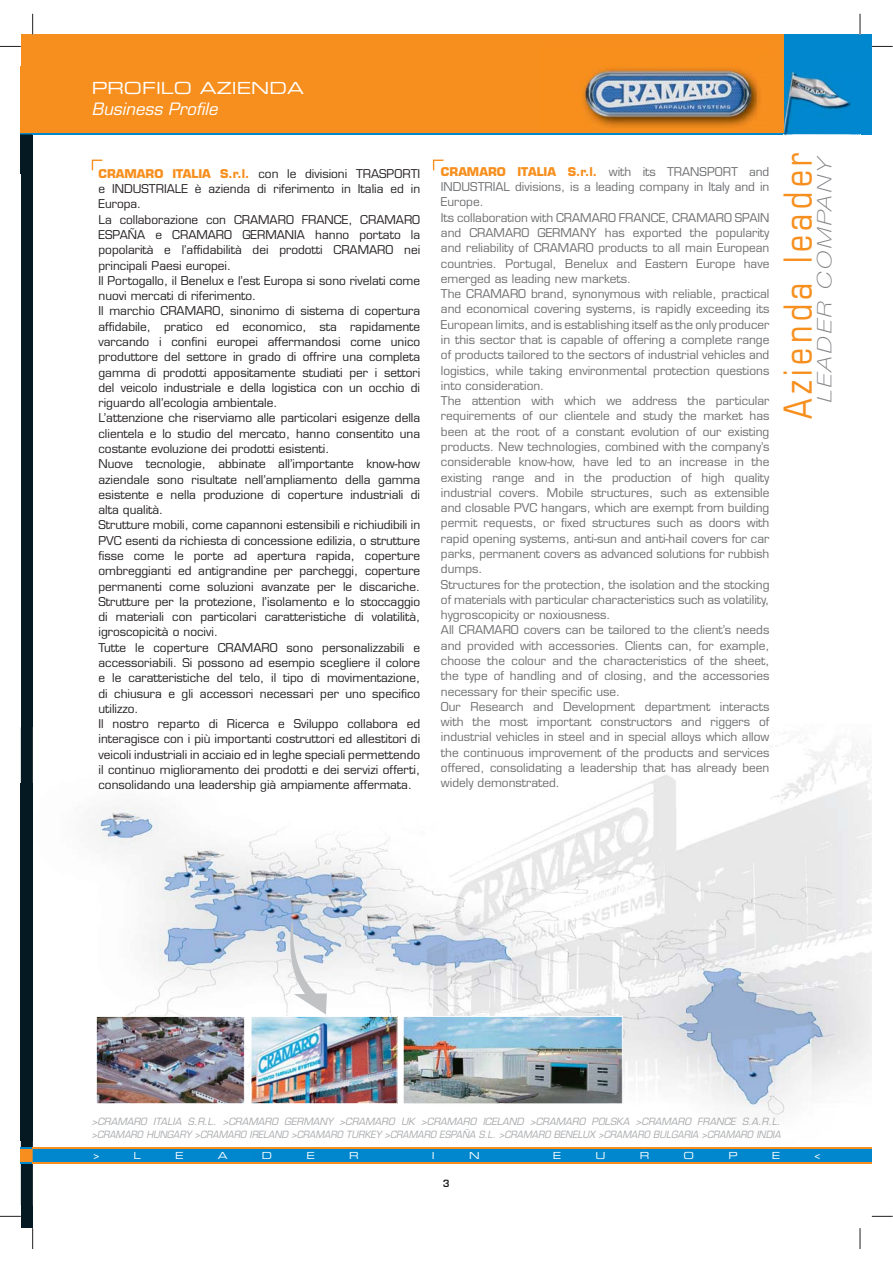
<style>
.page{position:relative;width:893px;height:1263px;background:#fff}
.page>*{position:absolute;margin:0;border:0;box-sizing:border-box;transform-origin:0 0}
.t1{font:37.5px "Eurostile";letter-spacing:.15em;color:#f78f1e;scale:.8 1}
.t2{font:italic 100 19.95px "Helvetica Neue";letter-spacing:.1em;color:#808285;scale:1.25 1}
.t3{font:italic 16.65px "Eurostile";color:#fff}
.t4{font:16.65px "Eurostile Extended Two";color:#fff}
.t5{font:11.85px/15.3px "Eurostile";color:#6d6e70}
.t6{font:11.85px/15.3px "Eurostile";color:#231f20}
.t7{font:italic 9.75px/13.2px "Eurostile";color:#a7a9ac}
.t8{font:9.75px "Eurostile Extended Two";color:#fff}
.t9{font:9.75px "Eurostile Extended Two";color:#fff}
.t10{font:600 9.75px "Eurostile";color:#231f20}
.s1{font-weight:700;color:#f78f1e}
.s2{font-style:inherit}
</style>
<div class="page">
<div style="left:21px;top:46px;width:12px;height:1182px;background:#051922"></div>
<div style="left:21px;top:35px;width:12px;height:99px;background:#f78f1e"></div>
<svg style="left:21px;top:133px;width:12px;height:1px"></svg>
<div style="left:33px;top:35px;width:827px;height:99px;background:#f78f1e"></div>
<img style="left:539px;top:134px;width:234px;height:1px">
<img style="left:582px;top:68px;width:202px;height:63px">
<hr style="left:33px;top:133px;width:839px;height:1px;background:#0087cd">
<div style="left:784px;top:35px;width:88px;height:98px;background:#0087cd"></div>
<img style="left:784px;top:133px;width:76px;height:3px">
<img style="left:757px;top:68px;width:16px;height:63px">
<img style="left:784px;top:72px;width:67px;height:61px">
<img style="left:788px;top:133px;width:62px;height:1px">
<img style="left:32px;top:727px;width:793px;height:478px">
<svg style="left:21px;top:1147px;width:12px;height:17px"></svg>
<img style="left:33px;top:1147px;width:792px;height:17px">
<svg style="left:94px;top:1154px;width:5px;height:5px"></svg>
<div style="left:134px;top:1152px;width:646px;height:7px;background:#0087cd"></div>
<img style="left:33px;top:1147px;width:329px;height:2px">
<img style="left:32px;top:783px;width:1px;height:357px">
<img style="left:362px;top:727px;width:470px;height:19px">
<img style="left:825px;top:745px;width:47px;height:472px">
<img style="left:362px;top:1204px;width:464px;height:13px">
<svg style="left:815px;top:1154px;width:5px;height:5px"></svg>
<svg style="left:443px;top:1179px;width:6px;height:8px"></svg>
<img style="left:98px;top:1018px;width:145px;height:84px">
<div style="left:96px;top:1016px;width:149px;height:88px;border:1px solid #fff"></div>
<svg style="left:283px;top:922px;width:44px;height:93px"></svg>
<img style="left:405px;top:1018px;width:216px;height:84px">
<div style="left:403px;top:1016px;width:220px;height:88px;border:1px solid #fff"></div>
<img style="left:253px;top:1018px;width:143px;height:84px">
<div style="left:251px;top:1016px;width:147px;height:88px;border:1px solid #fff"></div>
<svg style="left:91px;top:159px;width:12px;height:12px"></svg>
<svg style="left:432px;top:159px;width:12px;height:12px"></svg>
<svg style="left:0;top:46px;width:21px;height:1px"></svg>
<svg style="left:872px;top:46px;width:21px;height:1px"></svg>
<svg style="left:0;top:1216px;width:21px;height:1px"></svg>
<svg style="left:872px;top:1216px;width:21px;height:1px"></svg>
<svg style="left:32px;top:14px;width:1px;height:21px"></svg>
<svg style="left:32px;top:1228px;width:1px;height:21px"></svg>
<svg style="left:860px;top:14px;width:1px;height:21px"></svg>
<svg style="left:860px;top:1228px;width:1px;height:21px"></svg>
<h3 class="t4" style="left:92px;top:82px;width:214px">PROFILO AZIENDA</h3>
<h3 class="t3" style="left:92px;top:102px;width:127px">Business Profile</h3>
<p class="t6" style="left:98px;top:167px;width:323px"><span class="s1">CRAMARO ITALIA S.r.l.</span> con le divisioni TRASPORTI e INDUSTRIALE è azienda di riferimento in Italia ed in Europa.<br>La collaborazione con CRAMARO FRANCE, CRAMARO ESPAÑA e CRAMARO GERMANIA hanno portato la popolarità e l’affidabilità dei prodotti CRAMARO nei principali Paesi europei.<br>Il Portogallo, il Benelux e l’est Europa si sono rivelati come nuovi mercati di riferimento.<br>Il marchio CRAMARO, sinonimo di sistema di copertura affidabile, pratico ed economico, sta rapidamente varcando i confini europei affermandosi come unico produttore del settore in grado di offrire una completa gamma di prodotti appositamente studiati per i settori del veicolo industriale e della logistica con un occhio di riguardo all’ecologia ambientale.<br>L’attenzione che riserviamo alle particolari esigenze della clientela e lo studio del mercato, hanno consentito una costante evoluzione dei prodotti esistenti.<br>Nuove tecnologie, abbinate all’importante know-how aziendale sono risultate nell’ampliamento della gamma esistente e nella produzione di coperture industriali di alta qualità.<br>Strutture mobili, come capannoni estensibili e richiudibili in PVC esenti da richiesta di concessione edilizia, o strutture fisse come le porte ad apertura rapida, coperture ombreggianti ed antigrandine per parcheggi, coperture permanenti come soluzioni avanzate per le discariche.<br>Strutture per la protezione, l’isolamento e lo stoccaggio di materiali con particolari caratteristiche di volatilità, igroscopicità o nocivi.<br>Tutte le coperture CRAMARO sono personalizzabili e accessoriabili. Si possono ad esempio scegliere il colore e le caratteristiche del telo, il tipo di movimentazione, di chiusura e gli accessori necessari per uno specifico utilizzo.<br>Il nostro reparto di Ricerca e Sviluppo collabora ed interagisce con i più importanti costruttori ed allestitori di veicoli industriali in acciaio ed in leghe speciali permettendo il continuo miglioramento dei prodotti e dei servizi offerti, consolidando una leadership già ampiamente affermata.</p>
<p class="t5" style="left:441px;top:165px;width:330px"><span class="s1">CRAMARO ITALIA S.r.l.</span> with its TRANSPORT and INDUSTRIAL divisions, is a leading company in Italy and in Europe.<br>Its collaboration with CRAMARO FRANCE, CRAMARO SPAIN and CRAMARO GERMANY has exported the popularity and reliability of CRAMARO products to all main European countries. Portugal, Benelux and Eastern Europe have emerged as leading new markets.<br>The CRAMARO brand, synonymous with reliable, practical and economical covering systems, is rapidly exceeding its European limits, and is establishing itself as the only producer in this sector that is capable of offering a complete range of products tailored to the sectors of industrial vehicles and logistics, while taking environmental protection questions into consideration.<br>The attention with which we address the particular requirements of our clientele and study the market has been at the root of a constant evolution of our existing products. New technologies, combined with the company’s considerable know-how, have led to an increase in the existing range and in the production of high quality industrial covers. Mobile structures, such as extensible and closable PVC hangars, which are exempt from building permit requests, or fixed structures such as doors with rapid opening systems, anti-sun and anti-hail covers for car parks, permanent covers as advanced solutions for rubbish dumps.<br>Structures for the protection, the isolation and the stocking of materials with particular characteristics such as volatility, hygroscopicity or noxiousness.<br>All CRAMARO covers can be tailored to the client’s needs and provided with accessories. Clients can, for example, choose the colour and the characteristics of the sheet, the type of handling and of closing, and the accessories necessary for their specific use.<br>Our Research and Development department interacts with the most important constructors and riggers of industrial vehicles in steel and in special alloys which allow the continuous improvement of the products and services offered, consolidating a leadership that has already been widely demonstrated.</p>
<h1 class="t1" style="left:783px;top:419px;width:334px;rotate:-90deg">Azienda leader</h1>
<h2 class="t2" style="left:817px;top:402px;width:197px;rotate:-90deg">LEADER COMPANY</h2>
<p class="t7" style="left:92px;top:1115px;width:690px"><span class="s2">&gt;</span>CRAMARO ITALIA S.R.L. <span class="s2">&gt;</span>CRAMARO GERMANY <span class="s2">&gt;</span>CRAMARO UK <span class="s2">&gt;</span>CRAMARO ICELAND <span class="s2">&gt;</span>CRAMARO POLSKA <span class="s2">&gt;</span>CRAMARO FRANCE S.A.R.L. <span class="s2">&gt;</span>CRAMARO HUNGARY <span class="s2">&gt;</span>CRAMARO IRELAND <span class="s2">&gt;</span>CRAMARO TURKEY <span class="s2">&gt;</span>CRAMARO ESPAÑA S.L. <span class="s2">&gt;</span>CRAMARO BENELUX <span class="s2">&gt;</span>CRAMARO BULGARIA <span class="s2">&gt;</span>CRAMARO INDIA</p>
<p class="t9" style="left:93px;top:1152px;width:7px">&gt;</p>
<p class="t8" style="left:133px;top:1152px;width:9px">L</p>
<p class="t8" style="left:175px;top:1152px;width:10px">E</p>
<p class="t8" style="left:218px;top:1152px;width:11px">A</p>
<p class="t8" style="left:262px;top:1152px;width:12px">D</p>
<p class="t8" style="left:306px;top:1152px;width:10px">E</p>
<p class="t8" style="left:349px;top:1152px;width:11px">R</p>
<p class="t8" style="left:432px;top:1152px;width:4px">I</p>
<p class="t8" style="left:469px;top:1152px;width:12px">N</p>
<p class="t8" style="left:553px;top:1152px;width:10px">E</p>
<p class="t8" style="left:595px;top:1152px;width:12px">U</p>
<p class="t8" style="left:640px;top:1152px;width:11px">R</p>
<p class="t8" style="left:684px;top:1152px;width:12px">O</p>
<p class="t8" style="left:728px;top:1152px;width:11px">P</p>
<p class="t8" style="left:772px;top:1152px;width:10px">E</p>
<p class="t9" style="left:814px;top:1152px;width:7px">&lt;</p>
<p class="t10" style="left:443px;top:1179px;width:8px">3</p>
</div>
